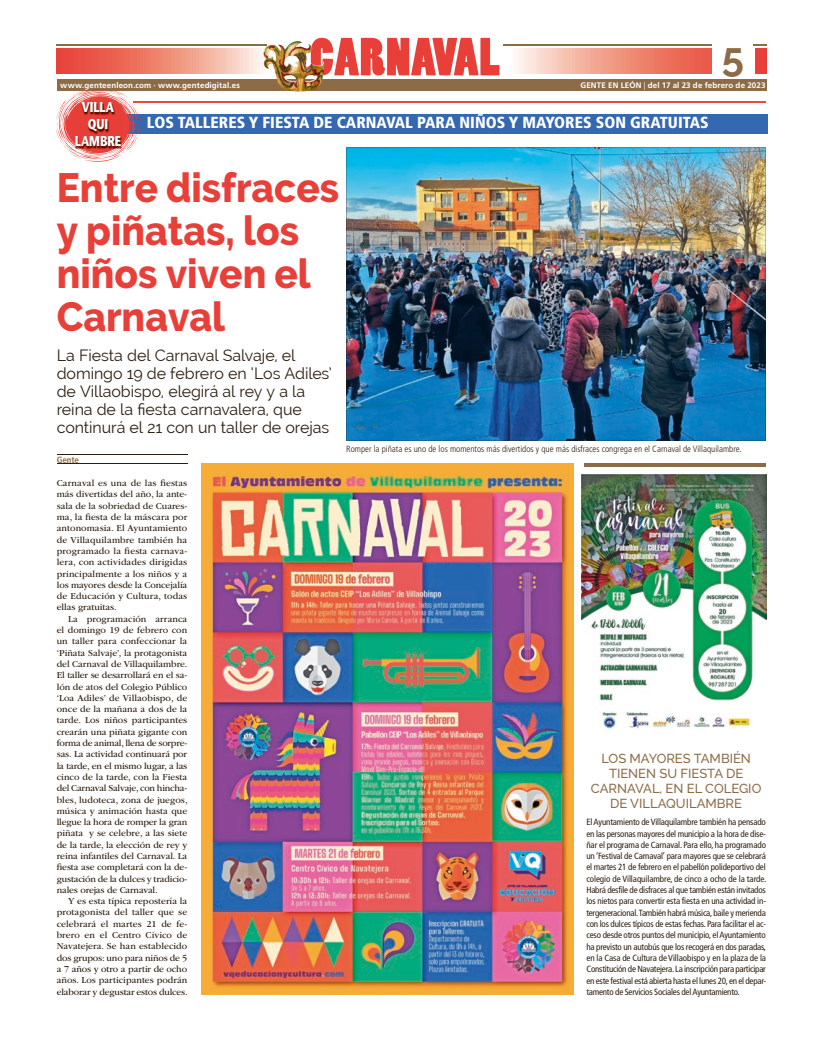
<style>
.page{position:relative;width:823px;height:1049px;background:#fff}
.page>*{position:absolute;margin:0;border:0;box-sizing:border-box;transform-origin:0 0}
.t1{font:50px "Poplar Std";letter-spacing:.02em;color:#e83f39}
.t2{font:800 40.7px/42.9px "Raleway";color:#e83f39;scale:.95 1}
.t3{font:700 40px "Raleway";color:#8d6b47}
.t4{font:16px/18px "Raleway";letter-spacing:-.005em;color:#2d1e10}
.t5{font:900 condensed 16px "Frutiger LT Std";color:#fff}
.t6{font:700 14.3px/16.6px "Stone Sans Std";letter-spacing:-.005em;color:#fff;text-align:center;scale:.78 1}
.t7{font:500 13px/15px "Raleway";color:#8d6b47;text-align:center}
.t8{font:9.5px/11.3px "ITC Garamond Std";letter-spacing:-.01em;color:#2d1e10;text-align:justify}
.t9{font:condensed 9px/11.3px "Frutiger LT Std";letter-spacing:-.025em;color:#2d1e10;text-align:justify}
.t10{font:300 condensed 9px "Frutiger LT Std";color:#2d1e10}
.t11{font:700 condensed 9px "Frutiger LT Std";letter-spacing:-.01em;color:#8d6b47}
.t12{font:700 8px "Frutiger LT Std";letter-spacing:.015em;color:#fff}
.s1{font-weight:300}
</style>
<div class="page">
<div style="left:57px;top:79px;width:709px;height:12px;background:#8d6b47"></div>
<hr style="left:57px;top:45px;width:209px;height:1px;background:#8d6b47">
<hr style="left:502px;top:45px;width:262px;height:1px;background:#8d6b47">
<svg style="left:56px;top:48px;width:709px;height:25px"></svg>
<div style="left:711px;top:39px;width:43px;height:35px;background:#fff"></div>
<img style="left:263px;top:41px;width:61px;height:51px">
<div style="left:108px;top:114px;width:659px;height:20px;background:#3468b1"></div>
<svg style="left:57px;top:89px;width:84px;height:72px"></svg>
<img style="left:75px;top:103px;width:47px;height:46px">
<hr style="left:133px;top:101px;width:632px;height:1px;background:#e94b39">
<img style="left:201px;top:463px;width:372px;height:531px">
<hr style="left:57px;top:455px;width:130px;height:1px;background:#2d1e10">
<hr style="left:57px;top:463px;width:130px;height:1px;background:#2d1e10">
<hr style="left:584px;top:463px;width:181px;height:3px;background:#8d6b47">
<img style="left:346px;top:147px;width:419px;height:294px">
<img style="left:581px;top:475px;width:184px;height:254px">
<h1 class="t1" style="left:310px;top:29px;width:191px">CARNAVAL</h1>
<h3 class="t3" style="left:721px;top:34px;width:24px">5</h3>
<h3 class="t5" style="left:147px;top:113px;width:563px">LOS TALLERES Y FIESTA DE CARNAVAL PARA NIÑOS Y MAYORES SON GRATUITAS</h3>
<p class="t12" style="left:60px;top:80px;width:181px">www.genteenleon.com · www.gentedigital.es</p>
<p class="t12" style="left:580px;top:80px;width:186px">GENTE EN LEÓN <span class="s1">|</span> del 17 al 23 de febrero de 2023</p>
<h3 class="t6" style="left:75px;top:99px;width:61px">VILLA<br>QUI<br>LAMBRE</h3>
<h2 class="t2" style="left:57px;top:167px;width:298px">Entre disfraces y piñatas, los niños viven el<br>Carnaval</h2>
<h3 class="t4" style="left:57px;top:346px;width:276px">La Fiesta del Carnaval Salvaje, el domingo 19 de febrero en ‘Los Adiles’ de Villaobispo, elegirá al rey y a la reina de la fiesta carnavalera, que continurá el 21 con un taller de orejas</h3>
<p class="t11" style="left:57px;top:454px;width:24px">Gente</p>
<p class="t8" style="left:57px;top:478px;width:132px">Carnaval es una de las fiestas más divertidas del año, la ante&shy;sala de la sobriedad de Cuares&shy;ma, la fiesta de la máscara por antonomasia. El Ayuntamiento de Villaquilambre también ha programado la fiesta carnava&shy;lera, con actividades dirigidas principalmente a los niños y a los mayores desde la Concejalía de Educación y Cultura, todas ellas gratuitas.</p>
<p class="t8" style="left:57px;top:613px;width:132px;text-indent:11px">La programación arranca el domingo 19 de febrero con un taller para confeccionar la ‘Piñata Salvaje’, la protagonista del Carnaval de Villaquilambre.<br>El taller se desarrollará en el sa&shy;lón de atos del Colegio Público ‘Loa Adiles’ de Villaobispo, de once de la mañana a dos de la tarde. Los niños participantes crearán una piñata gigante con forma de animal, llena de sorpre&shy;sas. La actividad continuará por la tarde, en el mismo lugar, a las cinco de la tarde, con la Fiesta del Carnaval Salvaje, con hincha&shy;bles, ludoteca, zona de juegos, música y animación hasta que llegue la hora de romper la gran piñata y se celebre, a las siete de la tarde, la elección de rey y reina infantiles del Carnaval. La fiesta ase completará con la de&shy;gustación de la dulces y tradicio&shy;nales orejas de Carnaval.</p>
<p class="t8" style="left:57px;top:895px;width:132px;text-indent:11px">Y es esta típica repostería la protagonista del taller que se celebrará el martes 21 de fe&shy;brero en el Centro Cívico de Navatejera. Se han establecido dos grupos: uno para niños de 5 a 7 años y otro a partir de ocho años. Los participantes podrán elaborar y degustar estos dulces.</p>
<p class="t10" style="left:346px;top:444px;width:396px">Romper la piñata es uno de los momentos más divertidos y que más disfraces congrega en el Carnaval de Villaquilambre.</p>
<h3 class="t7" style="left:590px;top:751px;width:172px">LOS MAYORES TAMBIÉN<br>TIENEN SU FIESTA DE<br>CARNAVAL, EN EL COLEGIO<br>DE VILLAQUILAMBRE</h3>
<p class="t9" style="left:586px;top:816px;width:181px">El Ayuntamiento de Villaquilambre también ha pensado en las personas mayores del municipio a la hora de dise&shy;ñar el programa de Carnaval. Para ello, ha programado un ‘Festival de Carnaval’ para mayores que se celebrará el martes 21 de febrero en el pabellón polideportivo del colegio de Villaquilambre, de cinco a ocho de la tarde.<br>Habrá desfile de disfraces al que también están invitados los nietos para convertir esta fiesta en una actividad in&shy;tergeneracional. También habrá música, baile y merienda con los dulces típicos de estas fechas. Para facilitar el ac&shy;ceso desde otros puntos del municipio, el Ayuntamiento ha previsto un autobús que los recogerá en dos paradas, en la Casa de Cultura de Villaobispo y en la plaza de la Constitución de Navatejera. La inscripción para participar en este festival está abierta hasta el lunes 20, en el depar&shy;tamento de Servicios Sociales del Ayuntamiento.</p>
</div>
